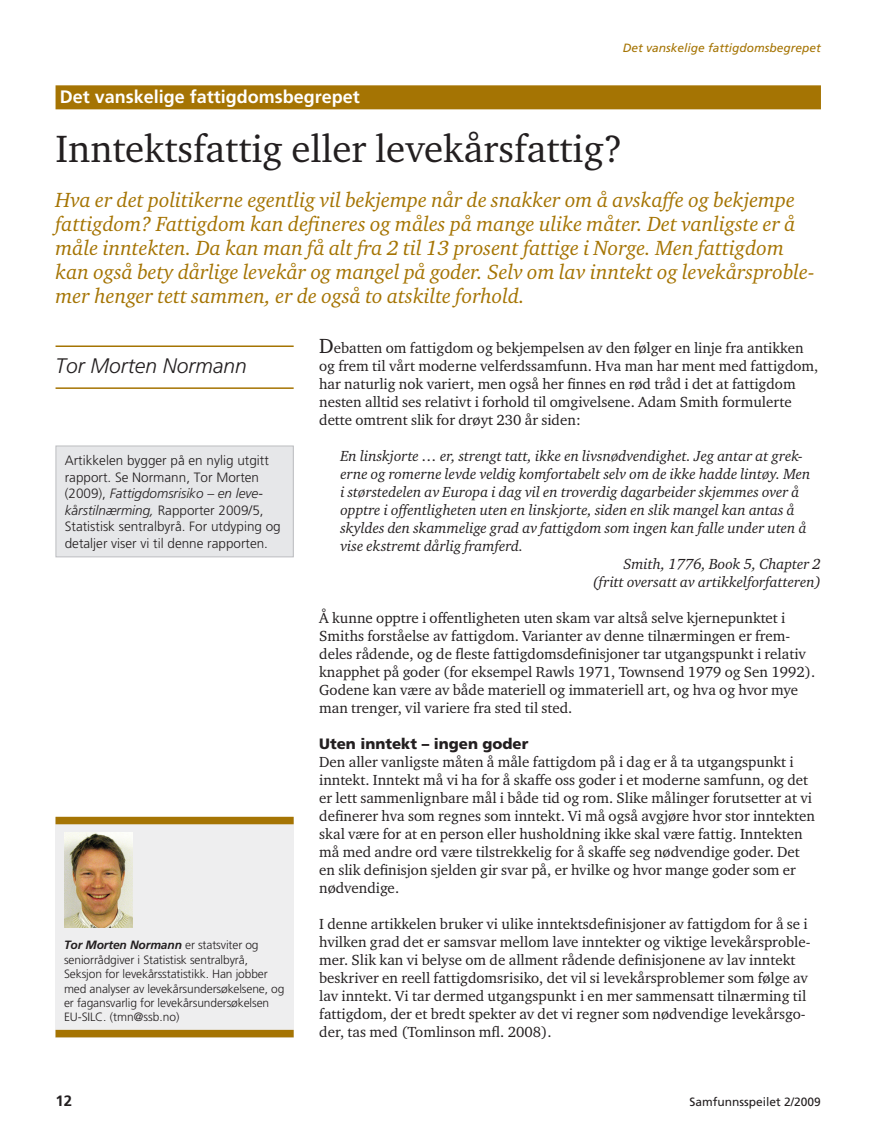
<style>
.page{position:relative;width:893px;height:1148px;background:#fff}
.page>*{position:absolute;margin:0;border:0;box-sizing:border-box;transform-origin:0 0}
.t1{font:39px "Charter ITC Std";color:#231f20}
.t2{font:italic 21px/24px "Charter ITC Std";color:#a57403}
.t3{font:italic 300 21px "Frutiger";color:#231f20}
.t4{font:700 18px "Frutiger";color:#fff}
.t5{font:15px/18px "Charter ITC Std";color:#231f20}
.t6{font:italic 15px "Charter ITC Std";color:#231f20}
.t7{font:900 15px "Frutiger";color:#231f20}
.t8{font:700 15px "Frutiger";color:#231f20}
.t9{font:300 13.5px/16.5px "Frutiger";color:#231f20}
.t10{font:300 12px/14.4px "Frutiger";letter-spacing:-.01em;color:#231f20}
.t11{font:italic 12px "Frutiger";color:#a57403}
.t12{font:12px "Frutiger";color:#231f20}
.s1{font-style:italic}
.s2{font-weight:700;font-style:italic}
.s3{font-size:21px}
</style>
<div class="page">
<hr style="left:56px;top:345px;width:238px;height:2px;background:#a57403">
<hr style="left:56px;top:387px;width:238px;height:2px;background:#a57403">
<div style="left:56px;top:85px;width:765px;height:24px;background:#a57403"></div>
<div style="left:56px;top:816px;width:238px;height:221px;background:#eeeeef"></div>
<div style="left:56px;top:816px;width:238px;height:8px;background:#a57403"></div>
<div style="left:56px;top:1029px;width:238px;height:8px;background:#a57403"></div>
<img style="left:64px;top:832px;width:68px;height:95px">
<div style="left:56px;top:446px;width:237px;height:111px;background:#e6e7e9"></div>
<div style="left:56px;top:445px;width:238px;height:112px;border:1px solid #bcbdc0"></div>
<p class="t11" style="left:623px;top:41px;width:200px">Det vanskelige fattigdomsbegrepet</p>
<p class="t4" style="left:60px;top:86px;width:302px">Det vanskelige fattigdomsbegrepet</p>
<h1 class="t1" style="left:56px;top:124px;width:569px">Inntektsfattig eller levekårsfattig?</h1>
<p class="t2" style="left:56px;top:188px;width:761px">Hva er det politikerne egentlig vil bekjempe når de snakker om å avskaffe og bekjempe fattigdom? Fattigdom kan defineres og måles på mange ulike måter. Det vanligste er å måle inntekten. Da kan man få alt fra 2 til 13 prosent fattige i Norge. Men fattigdom kan også bety dårlige levekår og mangel på goder. Selv om lav inntekt og levekårsproble&shy;mer henger tett sammen, er de også to atskilte forhold.</p>
<h2 class="t3" style="left:56px;top:353px;width:193px">Tor Morten Normann</h2>
<p class="t9" style="left:65px;top:452px;width:218px">Artikkelen bygger på en nylig utgitt rapport. Se Normann, Tor Morten (2009), <span class="s1">Fattigdomsrisiko – en leve&shy;kårstilnærming,</span> Rapporter 2009/5, Statistisk sentralbyrå. For utdyping og detaljer viser vi til denne rapporten.</p>
<p class="t10" style="left:64px;top:937px;width:222px"><span class="s2">Tor Morten Normann</span> er statsviter og seniorrådgiver i Statistisk sentralbyrå, Seksjon for levekårsstatistikk. Han jobber med analyser av levekårsundersøkelsene, og er fagansvarlig for levekårsundersøkelsen EU-SILC. (tmn@ssb.no)</p>
<p class="t8" style="left:56px;top:1092px;width:18px">12</p>
<p class="t5" style="left:319px;top:338px;width:501px"><span class="s3">D</span>ebatten om fattigdom og bekjempelsen av den følger en linje fra antikken og frem til vårt moderne velferdssamfunn. Hva man har ment med fattigdom, har naturlig nok variert, men også her finnes en rød tråd i det at fattigdom nesten alltid ses relativt i forhold til omgivelsene. Adam Smith formulerte dette omtrent slik for drøyt 230 år siden:</p>
<p class="t6" style="left:340px;top:446px;width:464px">En linskjorte … er, strengt tatt, ikke en livsnødvendighet. Jeg antar at grek-</p>
<p class="t6" style="left:340px;top:464px;width:472px">erne og romerne levde veldig komfortabelt selv om de ikke hadde lintøy. Men</p>
<p class="t6" style="left:340px;top:482px;width:461px">i størstedelen av Europa i dag vil en troverdig dagarbeider skjemmes over å</p>
<p class="t6" style="left:340px;top:500px;width:456px">opptre i offentligheten uten en linskjorte, siden en slik mangel kan antas å</p>
<p class="t6" style="left:340px;top:518px;width:468px">skyldes den skammelige grad av fattigdom som ingen kan falle under uten å</p>
<p class="t6" style="left:340px;top:536px;width:184px">vise ekstremt dårlig framferd.</p>
<p class="t6" style="left:623px;top:554px;width:199px">Smith, 1776, Book 5, Chapter 2</p>
<p class="t6" style="left:593px;top:572px;width:230px">(fritt oversatt av artikkelforfatteren)</p>
<p class="t5" style="left:319px;top:608px;width:498px">Å kunne opptre i offentligheten uten skam var altså selve kjernepunktet i Smiths forståelse av fattigdom. Varianter av denne tilnærmingen er frem&shy;deles rådende, og de fleste fattigdomsdefinisjoner tar utgangspunkt i relativ knapphet på goder (for eksempel Rawls 1971, Townsend 1979 og Sen 1992).<br>Godene kan være av både materiell og immateriell art, og hva og hvor mye man trenger, vil variere fra sted til sted.</p>
<p class="t7" style="left:319px;top:734px;width:211px">Uten inntekt – ingen goder</p>
<p class="t5" style="left:319px;top:752px;width:497px">Den aller vanligste måten å måle fattigdom på i dag er å ta utgangspunkt i inntekt. Inntekt må vi ha for å skaffe oss goder i et moderne samfunn, og det er lett sammenlignbare mål i både tid og rom. Slike målinger forutsetter at vi definerer hva som regnes som inntekt. Vi må også avgjøre hvor stor inntekten skal være for at en person eller husholdning ikke skal være fattig. Inntekten må med andre ord være tilstrekkelig for å skaffe seg nødvendige goder. Det en slik definisjon sjelden gir svar på, er hvilke og hvor mange goder som er nødvendige.</p>
<p class="t5" style="left:319px;top:914px;width:493px">I denne artikkelen bruker vi ulike inntektsdefinisjoner av fattigdom for å se i hvilken grad det er samsvar mellom lave inntekter og viktige levekårsproble&shy;mer. Slik kan vi belyse om de allment rådende definisjonene av lav inntekt beskriver en reell fattigdomsrisiko, det vil si levekårsproblemer som følge av lav inntekt. Vi tar dermed utgangspunkt i en mer sammensatt tilnærming til fattigdom, der et bredt spekter av det vi regner som nødvendige levekårsgo&shy;der, tas med (Tomlinson mfl. 2008).</p>
<p class="t12" style="left:690px;top:1095px;width:133px">Samfunnsspeilet 2/2009</p>
</div>
